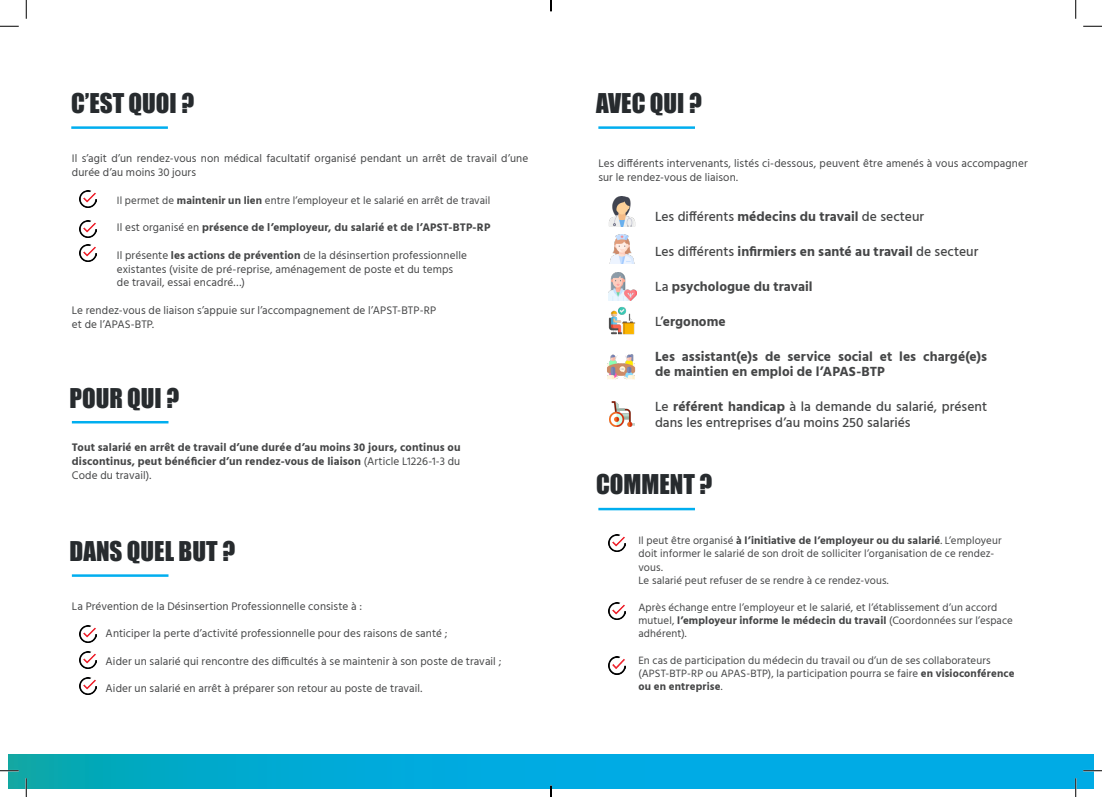
<style>
.page{position:relative;width:1102px;height:797px;background:#fff}
.page>*{position:absolute;margin:0;border:0;box-sizing:border-box;transform-origin:0 0}
.t1{font:25px "Impact";color:#272b2e}
.t2{font:700 13.62px/15.1px "Hind";letter-spacing:.005em;color:#454647}
.t3{font:500 13.62px/15.1px "Hind";color:#454647}
.t4{font:11.25px/13.8px "Hind";letter-spacing:.01em;color:#454647}
.t5{font:700 11.25px/13.8px "Hind";letter-spacing:.01em;color:#454647;text-align:justify}
.t6{font:10.88px/13.2px "Hind";letter-spacing:.01em;color:#454647}
.s1{font-weight:700}
.s2{font-weight:400}
.s3{font-weight:500}
</style>
<div class="page">
<hr style="left:71px;top:126px;width:97px;height:3px;background:#00aeef">
<hr style="left:72px;top:421px;width:96px;height:2px;background:#00aeef">
<hr style="left:598px;top:508px;width:97px;height:2px;background:#00aeef">
<img style="left:608px;top:534px;width:17px;height:17px">
<img style="left:608px;top:602px;width:17px;height:17px">
<img style="left:608px;top:657px;width:17px;height:17px">
<hr style="left:72px;top:574px;width:96px;height:3px;background:#00aeef">
<img style="left:79px;top:625px;width:18px;height:18px">
<img style="left:79px;top:651px;width:18px;height:17px">
<img style="left:79px;top:677px;width:18px;height:17px">
<img style="left:79px;top:190px;width:18px;height:17px">
<img style="left:79px;top:244px;width:18px;height:18px">
<hr style="left:598px;top:126px;width:97px;height:3px;background:#00aeef">
<svg style="left:9px;top:754px;width:1084px;height:34px;background:#00aad9"></svg>
<img style="left:79px;top:220px;width:18px;height:17px">
<svg style="left:0;top:25px;width:19px;height:2px"></svg>
<svg style="left:1083px;top:25px;width:18px;height:2px"></svg>
<svg style="left:0;top:770px;width:19px;height:1px"></svg>
<svg style="left:1083px;top:770px;width:18px;height:1px"></svg>
<svg style="left:25px;top:0;width:2px;height:19px"></svg>
<svg style="left:25px;top:778px;width:2px;height:19px"></svg>
<svg style="left:1075px;top:0;width:1px;height:19px"></svg>
<svg style="left:1074px;top:778px;width:2px;height:19px"></svg>
<svg style="left:550px;top:785px;width:1px;height:12px"></svg>
<img style="left:608px;top:273px;width:28px;height:27px">
<img style="left:609px;top:234px;width:26px;height:29px">
<img style="left:608px;top:307px;width:28px;height:28px">
<img style="left:607px;top:354px;width:28px;height:25px">
<img style="left:609px;top:401px;width:25px;height:25px">
<img style="left:608px;top:196px;width:28px;height:31px">
<p class="t1" style="left:71px;top:84px;width:124px">C’EST QUOI ?</p>
<p class="t4" style="left:72px;top:153px;width:458px">Il s’agit d’un rendez-vous non médical facultatif organisé pendant un arrêt de travail d’une durée d’au moins 30 jours</p>
<p class="t6" style="left:117px;top:194px;width:375px">Il permet de <span class="s1">maintenir un lien</span> entre l’employeur et le salarié en arrêt de travail</p>
<p class="t5" style="left:117px;top:220px;width:375px"><span class="s2">Il est organisé en</span> présence de l’employeur, du salarié et de l’APST-BTP-RP</p>
<p class="t4" style="left:117px;top:249px;width:351px">Il présente <span class="s1">les actions de prévention</span> de la désinsertion professionnelle</p>
<p class="t4" style="left:117px;top:263px;width:338px">existantes (visite de pré-reprise, aménagement de poste et du temps</p>
<p class="t4" style="left:117px;top:276px;width:130px">de travail, essai encadré…)</p>
<p class="t4" style="left:72px;top:304px;width:366px">Le rendez-vous de liaison s’appuie sur l’accompagnement de l’APST-BTP-RP</p>
<p class="t4" style="left:72px;top:318px;width:84px">et de l’APAS-BTP.</p>
<p class="t1" style="left:69px;top:378px;width:111px">POUR QUI ?</p>
<p class="t5" style="left:72px;top:440px;width:390px">Tout salarié en arrêt de travail d’une durée d’au moins 30 jours, continus ou discontinus, peut bénéficier d’un rendez-vous de liaison <span class="s2">(Article L1226-1-3 du Code du travail).</span></p>
<p class="t1" style="left:69px;top:532px;width:167px">DANS QUEL BUT ?</p>
<p class="t4" style="left:72px;top:600px;width:291px">La Prévention de la Désinsertion Professionnelle consiste à :</p>
<p class="t4" style="left:106px;top:627px;width:343px">Anticiper la perte d’activité professionnelle pour des raisons de santé ;</p>
<p class="t4" style="left:106px;top:655px;width:397px">Aider un salarié qui rencontre des difficultés à se maintenir à son poste de travail ;</p>
<p class="t4" style="left:106px;top:682px;width:318px">Aider un salarié en arrêt à préparer son retour au poste de travail.</p>
<p class="t1" style="left:596px;top:84px;width:107px">AVEC QUI ?</p>
<p class="t4" style="left:598px;top:157px;width:431px">Les différents intervenants, listés ci-dessous, peuvent être amenés à vous accompagner sur le rendez-vous de liaison.</p>
<p class="t3" style="left:655px;top:210px;width:271px">Les différents <span class="s1">médecins du travail</span> de secteur</p>
<p class="t2" style="left:655px;top:244px;width:325px"><span class="s3">Les différents</span> infirmiers en santé au travail <span class="s3">de secteur</span></p>
<p class="t2" style="left:655px;top:279px;width:159px"><span class="s3">La</span> psychologue du travail</p>
<p class="t2" style="left:655px;top:314px;width:72px"><span class="s3">L’</span>ergonome</p>
<p class="t2" style="left:655px;top:349px;width:333px">Les assistant(e)s de service social et les chargé(e)s de maintien en emploi de l’APAS-BTP</p>
<p class="t3" style="left:655px;top:400px;width:333px">Le <span class="s1">référent handicap</span> à la demande du salarié, présent dans les entreprises d’au moins 250 salariés</p>
<p class="t1" style="left:596px;top:465px;width:118px">COMMENT ?</p>
<p class="t6" style="left:638px;top:534px;width:364px">Il peut être organisé <span class="s1">à l’initiative de l’employeur ou du salarié</span>. L’employeur doit informer le salarié de son droit de solliciter l’organisation de ce rendez&shy;vous.<br>Le salarié peut refuser de se rendre à ce rendez-vous.</p>
<p class="t6" style="left:638px;top:601px;width:376px">Après échange entre l’employeur et le salarié, et l’établissement d’un accord mutuel, <span class="s1">l’employeur informe le médecin du travail</span> (Coordonnées sur l’espace adhérent).</p>
<p class="t6" style="left:638px;top:654px;width:377px">En cas de participation du médecin du travail ou d’un de ses collaborateurs (APST-BTP-RP ou APAS-BTP), la participation pourra se faire <span class="s1">en visioconférence ou en entreprise</span>.</p>
</div>
